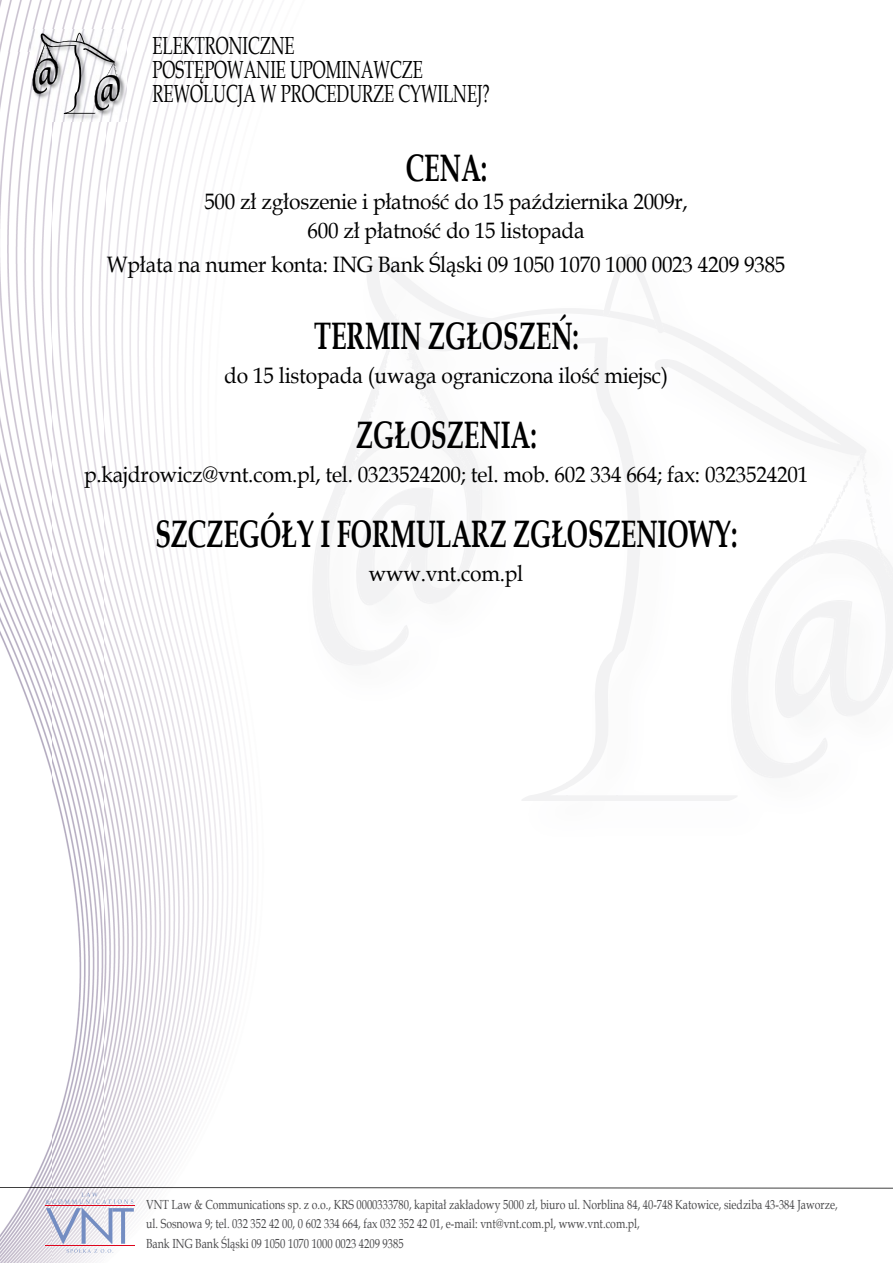
<style>
.page{position:relative;width:893px;height:1263px;background:#fff}
.page>*{position:absolute;margin:0;border:0;box-sizing:border-box;transform-origin:0 0}
.t1{font:700 38.25px "Book Antiqua";color:#000;scale:.67 1}
.t2{font:24.75px/24px "Book Antiqua";color:#000;scale:.67 1}
.t3{font:22.2px/28.5px "Book Antiqua";letter-spacing:-.01em;color:#000;text-align:center;scale:.94 1}
.t4{font:13.2px/19.5px "Book Antiqua";color:#4b4b4d;scale:.8 1}
</style>
<div class="page">
<img style="left:0;top:0;width:264px;height:52px">
<img style="left:0;top:52px;width:52px;height:1211px">
<img style="left:106px;top:52px;width:137px;height:211px">
<img style="left:52px;top:121px;width:54px;height:1142px">
<img style="left:105px;top:263px;width:138px;height:1000px">
<svg style="left:0;top:1187px;width:893px;height:66px"></svg>
<img style="left:371px;top:503px;width:47px;height:80px">
<img style="left:790px;top:616px;width:47px;height:79px">
<img style="left:327px;top:315px;width:73px;height:208px">
<svg style="left:321px;top:506px;width:18px;height:20px"></svg>
<img style="left:336px;top:476px;width:16px;height:31px">
<img style="left:349px;top:459px;width:8px;height:18px">
<svg style="left:346px;top:472px;width:8px;height:15px"></svg>
<img style="left:355px;top:446px;width:5px;height:14px">
<svg style="left:354px;top:457px;width:4px;height:3px"></svg>
<img style="left:360px;top:413px;width:12px;height:31px">
<svg style="left:358px;top:441px;width:5px;height:9px"></svg>
<img style="left:370px;top:358px;width:18px;height:54px">
<img style="left:384px;top:329px;width:10px;height:29px">
<img style="left:392px;top:313px;width:6px;height:15px">
<svg style="left:880px;top:554px;width:12px;height:27px"></svg>
<img style="left:870px;top:518px;width:12px;height:36px">
<img style="left:866px;top:498px;width:6px;height:19px">
<svg style="left:872px;top:513px;width:5px;height:15px"></svg>
<img style="left:864px;top:485px;width:7px;height:11px">
<img style="left:856px;top:453px;width:12px;height:13px">
<svg style="left:852px;top:466px;width:16px;height:19px"></svg>
<img style="left:826px;top:467px;width:31px;height:57px">
<img style="left:806px;top:524px;width:21px;height:29px">
<img style="left:789px;top:554px;width:18px;height:10px">
<img style="left:402px;top:323px;width:57px;height:132px">
<img style="left:420px;top:381px;width:34px;height:68px">
<img style="left:401px;top:325px;width:25px;height:57px">
<svg style="left:454px;top:452px;width:27px;height:43px"></svg>
<svg style="left:410px;top:370px;width:26px;height:46px"></svg>
<svg style="left:404px;top:348px;width:7px;height:14px"></svg>
<img style="left:603px;top:254px;width:61px;height:79px">
<img style="left:30px;top:30px;width:97px;height:91px">
<svg style="left:32px;top:31px;width:88px;height:83px"></svg>
<p class="t2" style="left:153px;top:33px;width:505px">ELEKTRONICZNE<br>POSTĘPOWANIE UPOMINAWCZE<br>REWOLUCJA W PROCEDURZE CYWILNEJ?</p>
<h1 class="t1" style="left:406px;top:141px;width:123px">CENA:</h1>
<p class="t3" style="left:204px;top:187px;width:516px">500 zł zgłoszenie i płatność do 15 października 2009r,<br>600 zł płatność do 15 listopada</p>
<p class="t3" style="left:107px;top:250px;width:724px">Wpłata na numer konta: ING Bank Śląski 09 1050 1070 1000 0023 4209 9385</p>
<h1 class="t1" style="left:314px;top:309px;width:397px">TERMIN ZGŁOSZEŃ:</h1>
<p class="t3" style="left:224px;top:361px;width:474px">do 15 listopada (uwaga ograniczona ilość miejsc)</p>
<h1 class="t1" style="left:356px;top:408px;width:271px">ZGŁOSZENIA:</h1>
<p class="t3" style="left:84px;top:460px;width:772px">p.kajdrowicz@vnt.com.pl, tel. 0323524200; tel. mob. 602 334 664; fax: 0323524201</p>
<h1 class="t1" style="left:155px;top:507px;width:871px">SZCZEGÓŁY I FORMULARZ ZGŁOSZENIOWY:</h1>
<p class="t3" style="left:369px;top:559px;width:166px">www.vnt.com.pl</p>
<p class="t4" style="left:146px;top:1194px;width:866px">VNT Law &amp; Communications sp. z o.o., KRS 0000333780, kapitał zakładowy 5000 zł, biuro ul. Norblina 84, 40-748 Katowice, siedziba 43-384 Jaworze, ul. Sosnowa 9; tel. 032 352 42 00, 0 602 334 664, fax 032 352 42 01, e-mail: vnt@vnt.com.pl, www.vnt.com.pl,<br>Bank ING Bank Śląski 09 1050 1070 1000 0023 4209 9385</p>
</div>
